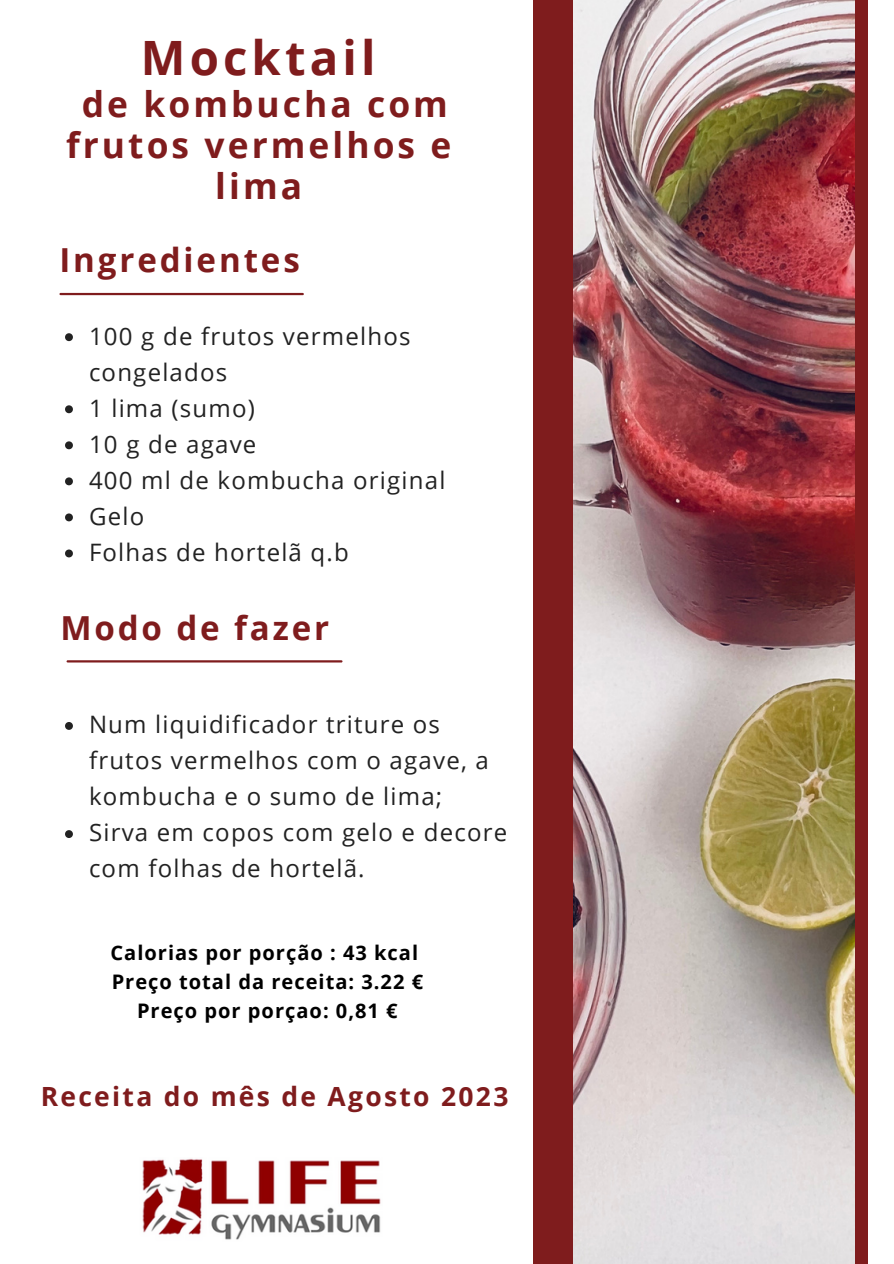
<style>
.page{position:relative;width:894px;height:1264px;background:#fff}
.page>*{position:absolute;margin:0;border:0;box-sizing:border-box;transform-origin:0 0}
.t1{font:700 47.4px "Open Sans";letter-spacing:.085em;color:#7f1c1d}
.t2{font:700 35.25px/40.5px "Open Sans";letter-spacing:.085em;color:#7f1c1d;text-align:center}
.t3{font:700 33.15px "Open Sans";letter-spacing:.09em;color:#7f1c1d}
.t4{font:700 26.4px "Open Sans";letter-spacing:.09em;color:#7f1c1d}
.t5{font:24px/36px "Open Sans";letter-spacing:.05em;color:#222}
.t6{font:700 20.1px "Open Sans";letter-spacing:.05em;color:#000}
</style>
<div class="page">
<div style="left:533px;top:0;width:335px;height:1263px;background:#7f1c1d"></div>
<img style="left:573px;top:0;width:281px;height:1263px">
<hr style="left:60px;top:293px;width:243px;height:2px;background:#7f1c1d">
<hr style="left:68px;top:660px;width:273px;height:2px;background:#7f1c1d">
<img style="left:142px;top:1158px;width:239px;height:82px">
<svg style="left:65px;top:333px;width:8px;height:8px"></svg>
<svg style="left:65px;top:405px;width:8px;height:8px"></svg>
<svg style="left:65px;top:441px;width:8px;height:8px"></svg>
<svg style="left:65px;top:477px;width:8px;height:8px"></svg>
<svg style="left:65px;top:513px;width:8px;height:8px"></svg>
<svg style="left:65px;top:549px;width:8px;height:8px"></svg>
<svg style="left:65px;top:722px;width:8px;height:8px"></svg>
<svg style="left:65px;top:830px;width:8px;height:8px"></svg>
<p class="t1" style="left:141px;top:24px;width:236px">Mocktail</p>
<p class="t2" style="left:66px;top:83px;width:386px">de kombucha com frutos vermelhos e lima</p>
<p class="t3" style="left:59px;top:237px;width:242px">Ingredientes</p>
<p class="t5" style="left:89px;top:317px;width:323px">100 g de frutos vermelhos congelados</p>
<p class="t5" style="left:89px;top:389px;width:167px">1 lima (sumo)</p>
<p class="t5" style="left:89px;top:425px;width:169px">10 g de agave</p>
<p class="t5" style="left:89px;top:461px;width:358px">400 ml de kombucha original</p>
<p class="t5" style="left:89px;top:497px;width:57px">Gelo</p>
<p class="t5" style="left:89px;top:533px;width:261px">Folhas de hortelã q.b</p>
<p class="t3" style="left:60px;top:604px;width:270px">Modo de fazer</p>
<p class="t5" style="left:89px;top:706px;width:401px">Num liquidificador triture os frutos vermelhos com o agave, a kombucha e o sumo de lima;</p>
<p class="t5" style="left:89px;top:814px;width:419px">Sirva em copos com gelo e decore com folhas de hortelã.</p>
<p class="t6" style="left:110px;top:938px;width:309px">Calorias por porção : 43 kcal</p>
<p class="t6" style="left:112px;top:967px;width:313px">Preço total da receita: 3.22 €</p>
<p class="t6" style="left:137px;top:996px;width:262px">Preço por porçao: 0,81 €</p>
<p class="t4" style="left:41px;top:1077px;width:469px">Receita do mês de Agosto 2023</p>
</div>
